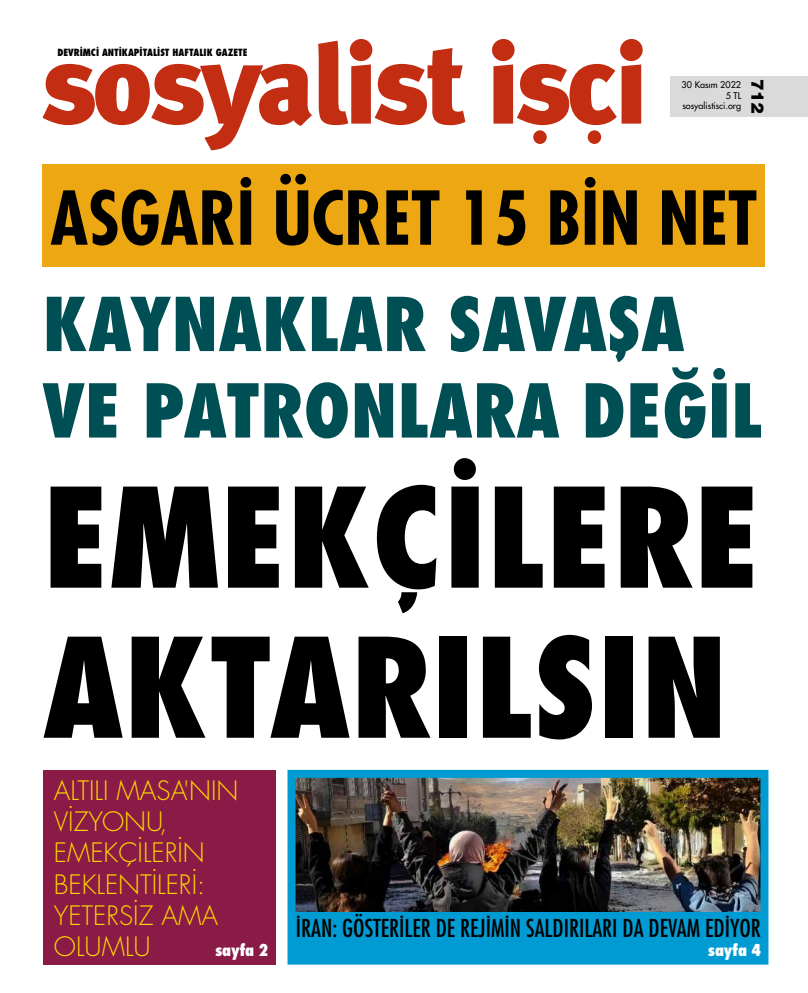
<style>
.page{position:relative;width:808px;height:993px;background:#fff}
.page>*{position:absolute;margin:0;border:0;box-sizing:border-box;transform-origin:0 0}
.t1{font:134px/149.9px "Futura Cond Black Tr";color:#000}
.t2{font:72px/86.4px "Futura Cond Black Tr";color:#004f55}
.t3{font:72px "Futura Cond Bold Tr";color:#000}
.t4{font:26px/31.2px "Futura Light Tr";color:#fed500}
.t5{font:24px "Futura Cond Nr Tr";color:#000}
.t6{font:17px "Helvetica Black Tr";color:#000}
.t7{font:16px "Futura Cond Black Tr";letter-spacing:-.02em;color:#fff}
.t8{font:9.7px "Futura Cond Black Tr";color:#000}
.t9{font:9px/10.8px "Futura Normal Tr";color:#000;text-align:right}
</style>
<div class="page">
<div style="left:670px;top:76px;width:138px;height:41px;background:#dadada"></div>
<svg style="left:43px;top:64px;width:269px;height:86px"></svg>
<svg style="left:318px;top:39px;width:147px;height:86px"></svg>
<svg style="left:492px;top:39px;width:151px;height:86px"></svg>
<div style="left:588px;top:130px;width:13px;height:14px;background:#c32d12;border-radius:50%"></div>
<div style="left:533px;top:130px;width:14px;height:14px;background:#c32d12;border-radius:50%"></div>
<div style="left:43px;top:164px;width:722px;height:102px;background:#eda712"></div>
<img style="left:296px;top:778px;width:463px;height:133px">
<div style="left:287px;top:769px;width:481px;height:195px;border:8px solid #009bd2"></div>
<div style="left:295px;top:911px;width:472px;height:50px;background:#009bd2"></div>
<div style="left:43px;top:769px;width:232px;height:195px;background:#8a1b47"></div>
<p class="t8" style="left:57px;top:47px;width:192px">DEVRİMCİ ANTİKAPİTALİST HAFTALIK GAZETE</p>
<p class="t9" style="left:682px;top:79px;width:61px">30 Kasım 2022<br>5 TL sosyalistisci.org</p>
<p class="t6" style="left:768px;top:79px;width:36px;rotate:90deg">712</p>
<h2 class="t3" style="left:50px;top:171px;width:709px">ASGARİ ÜCRET 15 BİN NET</h2>
<h2 class="t2" style="left:43px;top:280px;width:722px">KAYNAKLAR SAVAŞA<br>VE PATRONLARA DEĞİL</h2>
<h1 class="t1" style="left:43px;top:461px;width:719px">EMEKÇİLERE<br>AKTARILSIN</h1>
<p class="t4" style="left:54px;top:774px;width:186px">ALTILI MASA'NIN<br>VİZYONU,<br>EMEKÇİLERİN<br>BEKLENTİLERİ:<br>YETERSİZ AMA<br>OLUMLU</p>
<p class="t7" style="left:215px;top:939px;width:55px">sayfa 2</p>
<p class="t5" style="left:296px;top:912px;width:467px">İRAN: GÖSTERİLER DE REJİMİN SALDIRILARI DA DEVAM EDİYOR</p>
<p class="t7" style="left:708px;top:939px;width:55px">sayfa 4</p>
</div>
